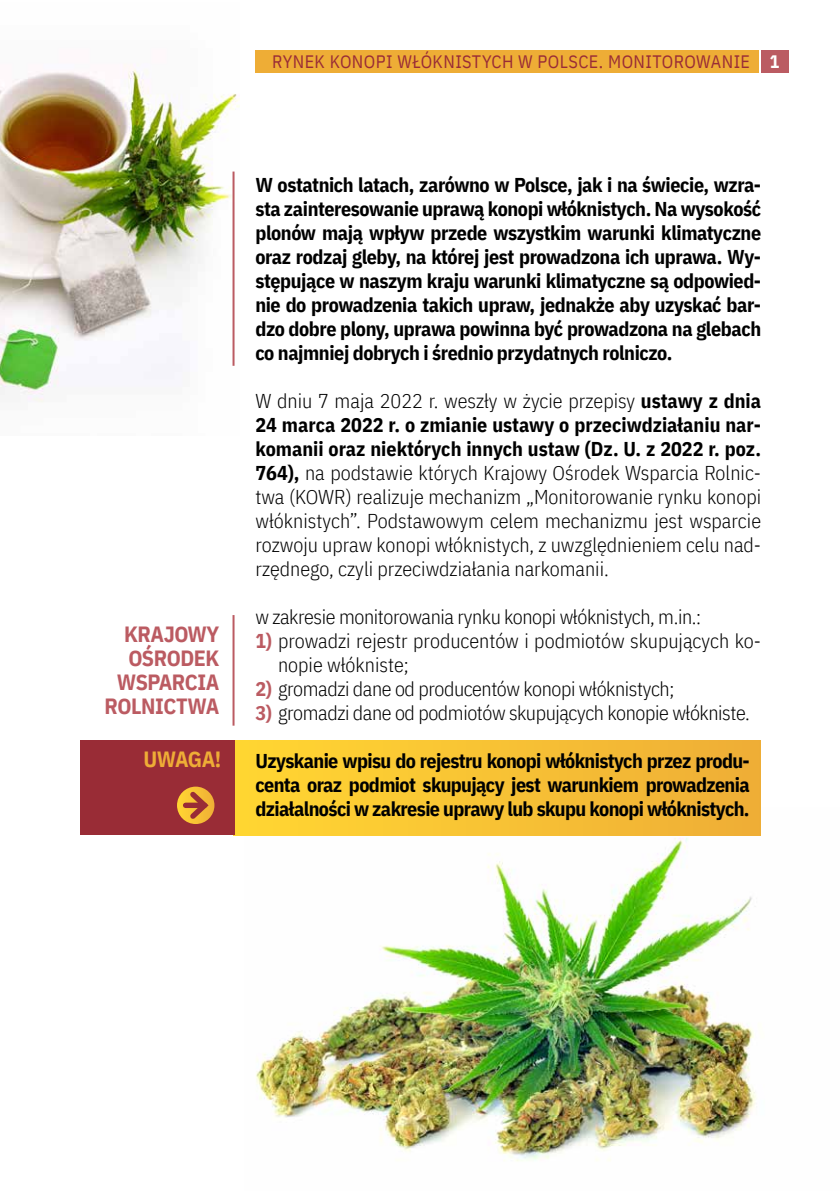
<style>
.page{position:relative;width:840px;height:1191px;background:#fff}
.page>*{position:absolute;margin:0;border:0;box-sizing:border-box;transform-origin:0 0}
.t1{font:700 22px/24px "IBM Plex Sans Cond";letter-spacing:-.02em;color:#bb5b62;text-align:right}
.t2{font:700 22px "IBM Plex Sans Cond";letter-spacing:-.03em;color:#eead36}
.t3{font:700 20px/24px "IBM Plex Sans Cond";letter-spacing:-.03em;color:#000;text-align:justify}
.t4{font:300 20px/24px "IBM Plex Sans Cond";letter-spacing:-.02em;color:#000;text-align:justify}
.t5{font:300 20px/24px "IBM Plex Sans Cond";color:#000}
.t6{font:18px "IBM Plex Sans Cond";letter-spacing:.025em;color:#992c36}
.s1{font-weight:700;color:#fff}
.s2{font-weight:700}
.s3{font-weight:700;color:#bb5b62}
</style>
<div class="page">
<img style="left:244px;top:807px;width:517px;height:354px">
<img style="left:0;top:64px;width:239px;height:338px">
<div style="left:233px;top:740px;width:527px;height:95px;background:linear-gradient(to right,#ffd732,#eeae37)"></div>
<div style="left:80px;top:740px;width:155px;height:95px;background:#992c36"></div>
<hr style="left:232px;top:171px;width:2px;height:195px;background:#bb5b62">
<hr style="left:232px;top:615px;width:2px;height:110px;background:#bb5b62">
<svg style="left:177px;top:786px;width:37px;height:38px"></svg>
<svg style="left:185px;top:787px;width:27px;height:37px"></svg>
<div style="left:255px;top:50px;width:503px;height:23px;background:#eead36"></div>
<div style="left:760px;top:50px;width:28px;height:23px;background:#bb5b62"></div>
<p class="t6" style="left:272px;top:48px;width:508px">RYNEK KONOPI WŁÓKNISTYCH W POLSCE. MONITOROWANIE <span class="s1">1</span></p>
<p class="t1" style="left:104px;top:620px;width:116px">KRAJOWY<br>OŚRODEK<br>WSPARCIA<br>ROLNICTWA</p>
<p class="t2" style="left:143px;top:742px;width:79px">UWAGA!</p>
<p class="t3" style="left:255px;top:171px;width:507px">W ostatnich latach, zarówno w Polsce, jak i na świecie, wzra&shy;sta zainteresowanie uprawą konopi włóknistych. Na wysokość plonów mają wpływ przede wszystkim warunki klimatyczne oraz rodzaj gleby, na której jest prowadzona ich uprawa. Wy&shy;stępujące w naszym kraju warunki klimatyczne są odpowied&shy;nie do prowadzenia takich upraw, jednakże aby uzyskać bar&shy;dzo dobre plony, uprawa powinna być prowadzona na glebach co najmniej dobrych i średnio przydatnych rolniczo.</p>
<p class="t4" style="left:255px;top:387px;width:507px">W dniu 7 maja 2022 r. weszły w życie przepisy <span class="s2">ustawy z dnia 24 marca 2022 r. o zmianie ustawy o przeciwdziałaniu nar&shy;komanii oraz niektórych innych ustaw (Dz. U. z 2022 r. poz.<br>764),</span> na podstawie których Krajowy Ośrodek Wsparcia Rolnic&shy;twa (KOWR) realizuje mechanizm „Monitorowanie rynku konopi włóknistych”. Podstawowym celem mechanizmu jest wsparcie rozwoju upraw konopi włóknistych, z uwzględnieniem celu nad&shy;rzędnego, czyli przeciwdziałania narkomanii.</p>
<p class="t4" style="left:255px;top:603px;width:447px">w zakresie monitorowania rynku konopi włóknistych, m.in.:</p>
<p class="t5" style="left:278px;top:627px;width:484px;text-indent:-23px"><span class="s3">1)</span> prowadzi rejestr producentów i podmiotów skupujących ko&shy;nopie włókniste;</p>
<p class="t4" style="left:255px;top:675px;width:420px"><span class="s3">2)</span> gromadzi dane od producentów konopi włóknistych;</p>
<p class="t4" style="left:255px;top:699px;width:495px"><span class="s3">3)</span> gromadzi dane od podmiotów skupujących konopie włókniste.</p>
<p class="t3" style="left:255px;top:747px;width:495px">Uzyskanie wpisu do rejestru konopi włóknistych przez produ&shy;centa oraz podmiot skupujący jest warunkiem prowadzenia działalności w zakresie uprawy lub skupu konopi włóknistych.</p>
</div>
